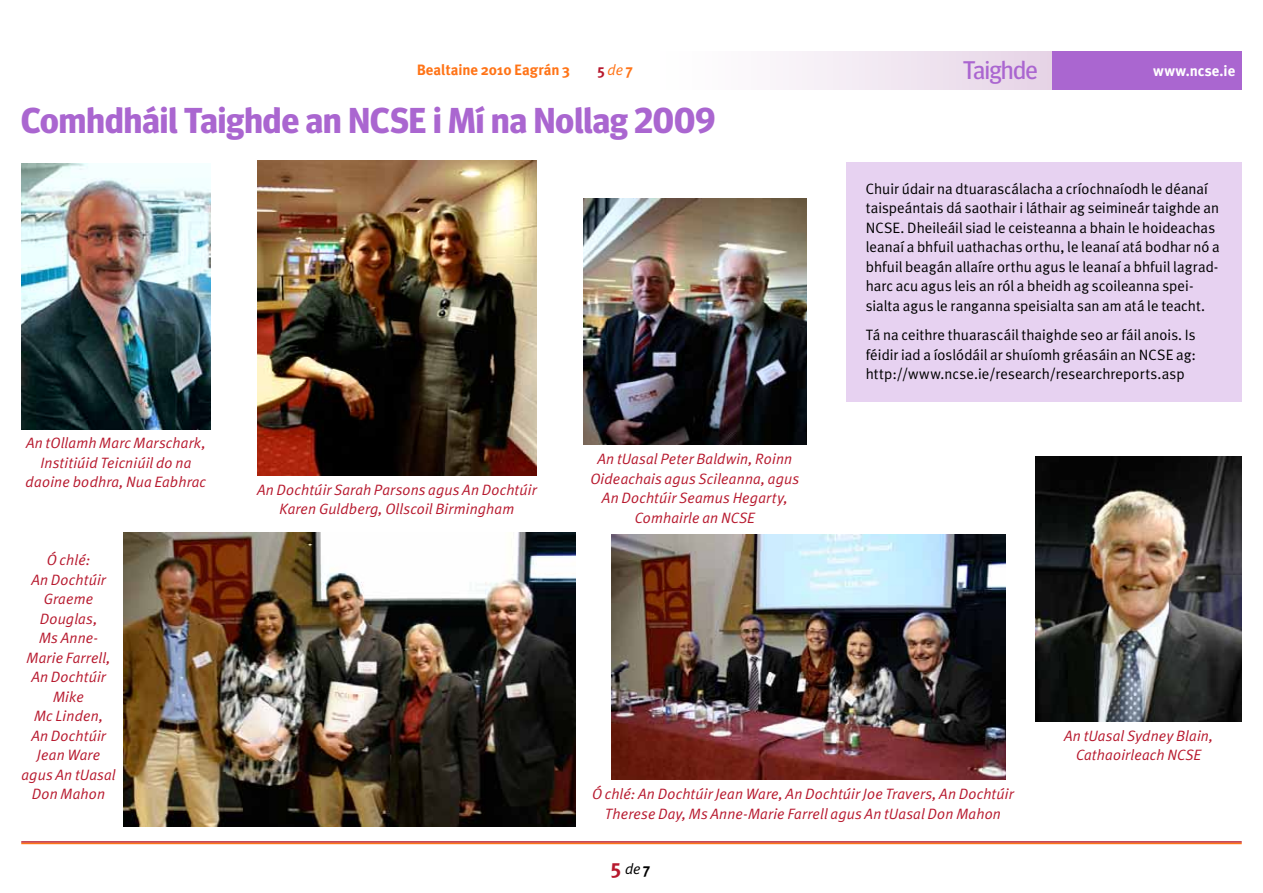
<style>
.page{position:relative;width:1263px;height:893px;background:#fff}
.page>*{position:absolute;margin:0;border:0;box-sizing:border-box;transform-origin:0 0}
.Heading_2{font:700 36px "Meta Headline";letter-spacing:.005em;color:#aa66d0}
.t1{font:25.5px "Meta Headline";letter-spacing:-.005em;color:#aa66d0}
.Heading_4_subshoulde{font:italic 15px/19.5px "Meta Plus Normal";letter-spacing:.01em;color:#b7192e;text-align:center}
.t2{font:15px/19.5px "Meta Plus Normal";color:#000}
.t3{font:700 15px "Meta Plus";color:#ff7417}
.t4{font:700 15px "Meta Plus";letter-spacing:.015em;color:#fff}
.t5{font:italic 15px "Meta Plus Normal";color:#ff7417}
.t6{font:italic 15px "Meta Plus Normal";color:#000}
.s1{font-family:"Meta Plus";font-weight:700;font-style:normal;color:#b7192e}
.s2{font-family:"Meta Plus";font-weight:700;font-style:normal}
.s3{font-family:"Meta Plus";font-weight:700;font-style:normal;font-size:21px;color:#b7192e}
</style>
<div class="page">
<hr style="left:21px;top:841px;width:1221px;height:2px;background:#b7192e">
<hr style="left:21px;top:843px;width:1221px;height:1px;background:#ff7417">
<div style="left:640px;top:51px;width:412px;height:38px;background:linear-gradient(to right,#fff,#e7d5e7)"></div>
<div style="left:1052px;top:51px;width:190px;height:38px;background:#aa66d0"></div>
<div style="left:846px;top:163px;width:396px;height:239px;background:#e7d2f1"></div>
<img style="left:21px;top:164px;width:189px;height:266px">
<img style="left:257px;top:161px;width:280px;height:314px">
<img style="left:583px;top:199px;width:223px;height:245px">
<img style="left:124px;top:533px;width:452px;height:294px">
<img style="left:611px;top:534px;width:395px;height:245px">
<img style="left:1035px;top:456px;width:207px;height:266px">
<p class="t3" style="left:417px;top:61px;width:155px">Bealtaine 2010 Eagrán 3</p>
<p class="t5" style="left:597px;top:61px;width:37px"><span class="s1">5</span>de <span class="s2">7</span></p>
<h2 class="Heading_2" style="left:21px;top:100px;width:695px">Comhdháil Taighde an NCSE i Mí na Nollag 2009</h2>
<h4 class="Heading_4_subshoulde" style="left:26px;top:433px;width:182px">An tOllamh Marc Marschark,<br>Institiúid Teicniúil do na daoine bodhra, Nua Eabhrac</h4>
<h4 class="Heading_4_subshoulde" style="left:257px;top:480px;width:281px">An Dochtúir Sarah Parsons agus An Dochtúir<br>Karen Guldberg, Ollscoil Birmingham</h4>
<h4 class="Heading_4_subshoulde" style="left:590px;top:449px;width:210px">An tUasal Peter Baldwin, Roinn<br>Oideachais agus Scileanna, agus<br>An Dochtúir Seamus Hegarty,<br>Comhairle an NCSE</h4>
<h2 class="t1" style="left:963px;top:55px;width:76px">Taighde</h2>
<p class="t4" style="left:1153px;top:62px;width:84px">www.ncse.ie</p>
<p class="t2" style="left:866px;top:179px;width:356px">Chuir údair na dtuarascálacha a críochnaíodh le déanaí taispeántais dá saothair i láthair ag seimineár taighde an NCSE. Dheileáil siad le ceisteanna a bhain le hoideachas leanaí a bhfuil uathachas orthu, le leanaí atá bodhar nó a bhfuil beagán allaíre orthu agus le leanaí a bhfuil lagrad&shy;harc acu agus leis an ról a bheidh ag scoileanna spei&shy;sialta agus le ranganna speisialta san am atá le teacht.</p>
<p class="t2" style="left:866px;top:325px;width:332px;text-align:justify">Tá na ceithre thuarascáil thaighde seo ar fáil anois. Is féidir iad a íoslódáil ar shuíomh gréasáin an NCSE ag: http://www.ncse.ie/research/researchreports.asp</p>
<h4 class="Heading_4_subshoulde" style="left:21px;top:550px;width:96px">Ó chlé:<br>An Dochtúir<br>Graeme<br>Douglas,<br>Ms Anne-<br>Marie Farrell,<br>An Dochtúir<br>Mike<br>Mc Linden,<br>An Dochtúir<br>Jean Ware agus An tUasal<br>Don Mahon</h4>
<h4 class="Heading_4_subshoulde" style="left:592px;top:784px;width:423px">Ó chlé: An Dochtúir Jean Ware, An Dochtúir Joe Travers, An Dochtúir<br>Therese Day, Ms Anne-Marie Farrell agus An tUasal Don Mahon</h4>
<p class="t6" style="left:611px;top:860px;width:41px"><span class="s3">5</span> de <span class="s2">7</span></p>
<h4 class="Heading_4_subshoulde" style="left:1064px;top:726px;width:151px">An tUasal Sydney Blain,<br>Cathaoirleach NCSE</h4>
</div>
